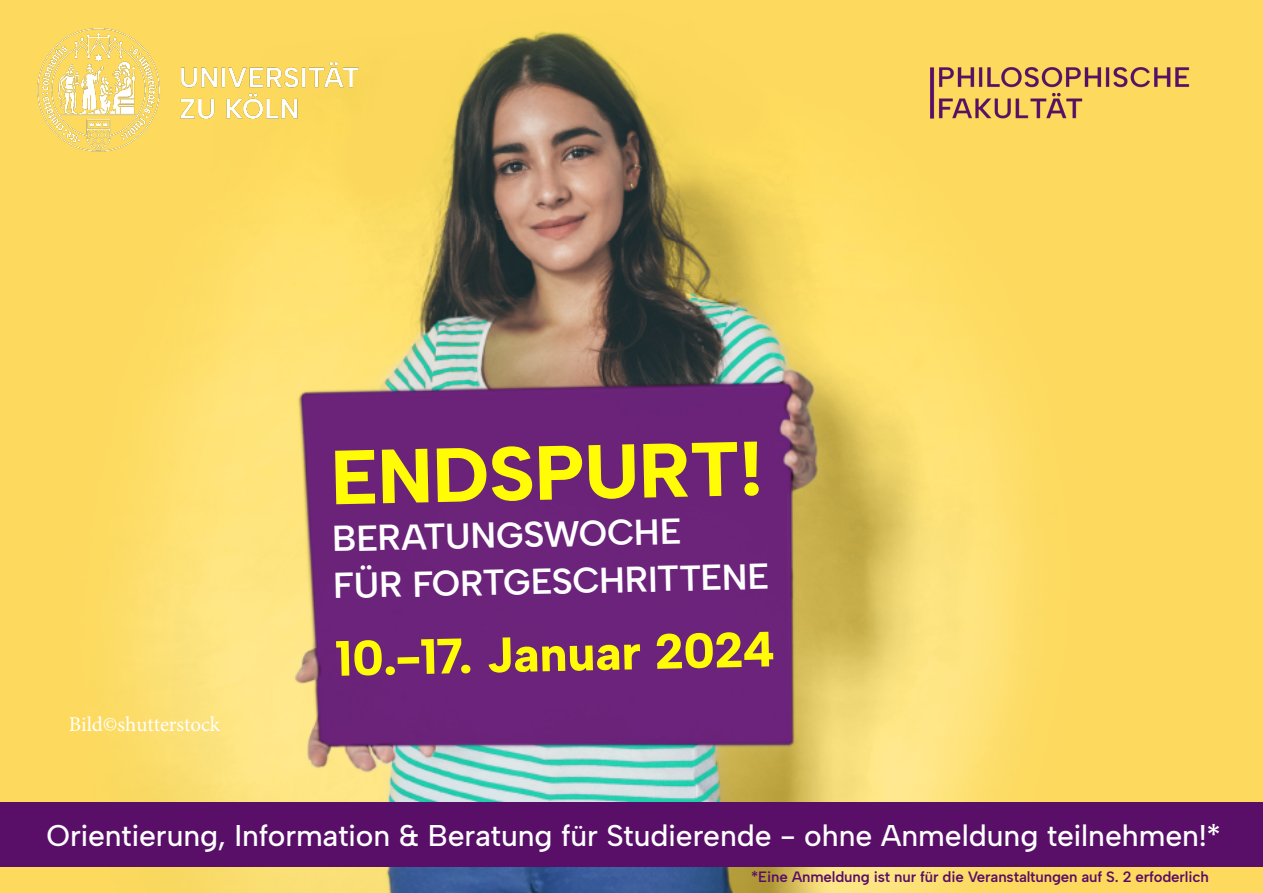
<style>
.page{position:relative;width:1263px;height:893px;background:#fff}
.page>*{position:absolute;margin:0;border:0;box-sizing:border-box;transform-origin:0 0}
.t1{font:76.5px "Albert Sans";color:#fffc05}
.t2{font:49.5px "Albert Sans";color:#fffc05}
.t3{font:36px/46.8px "Albert Sans";color:#fff}
.t4{font:30px "Albert Sans";letter-spacing:-.005em;color:#fff}
.t5{font:21px "Minion Pro";letter-spacing:-.005em;color:#fff}
.t6{font:15px "Albert Sans";letter-spacing:-.01em;color:#590f68}
</style>
<div class="page">
<img style="left:0;top:0;width:1263px;height:893px">
<img style="left:28px;top:13px;width:350px;height:158px">
<img style="left:898px;top:46px;width:337px;height:125px">
<div style="left:0;top:802px;width:1263px;height:64px;background:#590f68"></div>
<p class="t5" style="left:69px;top:711px;width:153px">Bild©shutterstock</p>
<h1 class="t1" style="left:330px;top:430px;width:433px;rotate:-1deg">ENDSPURT!</h1>
<p class="t3" style="left:332px;top:515px;width:438px;rotate:-1deg">BERATUNGSWOCHE<br>FÜR FORTGESCHRITTENE</p>
<h2 class="t2" style="left:334px;top:628px;width:442px;rotate:-1deg">10.-17. Januar 2024</h2>
<p class="t4" style="left:47px;top:817px;width:1176px">Orientierung, Information &amp; Beratung für Studierende - ohne Anmeldung teilnehmen!*</p>
<p class="t6" style="left:751px;top:868px;width:459px">*Eine Anmeldung ist nur für die Veranstaltungen auf S. 2 erfoderlich</p>
</div>
